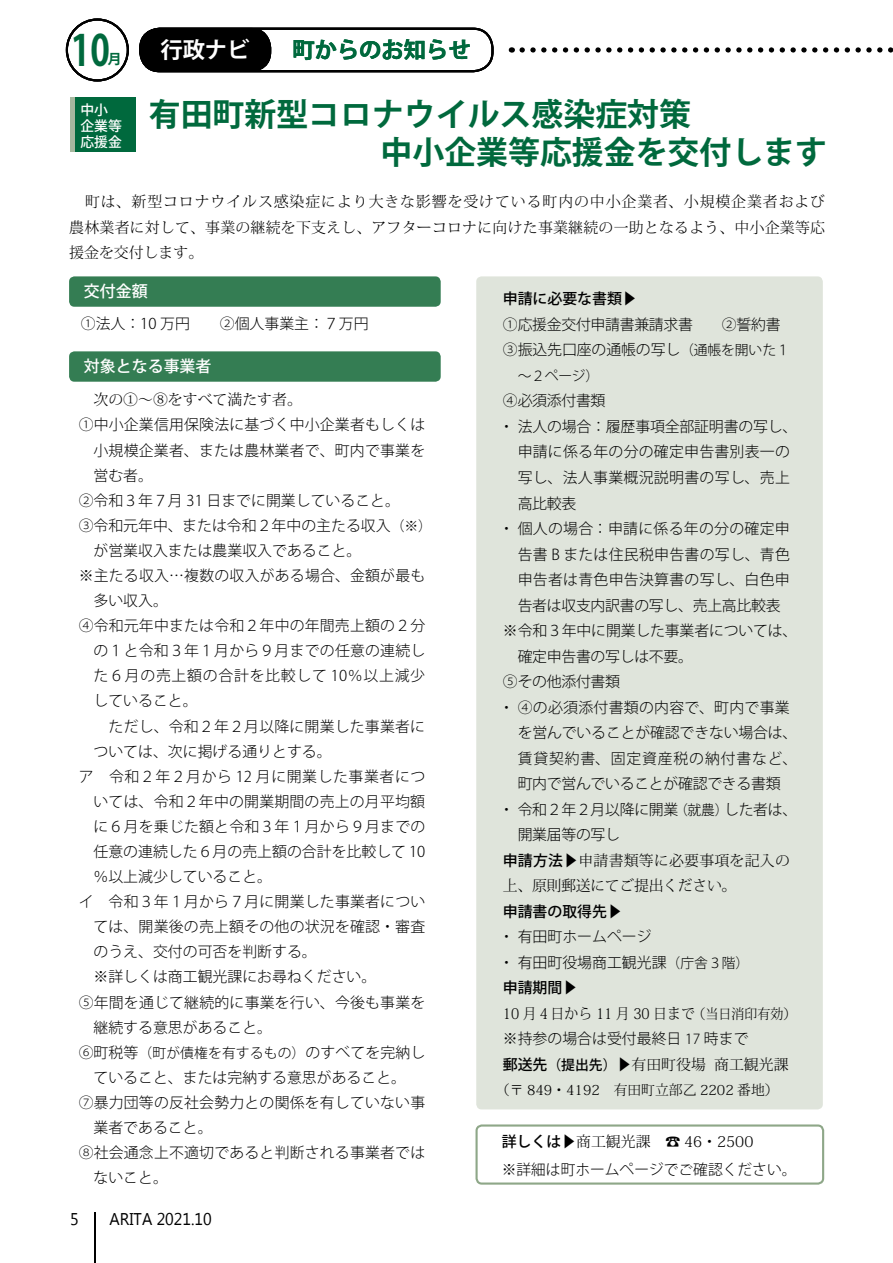
<style>
.page{position:relative;width:893px;height:1263px;background:#fff}
.page>*{position:absolute;margin:0;border:0;box-sizing:border-box;transform-origin:0 0}
.t1{font:700 42.45px "Koz Go Pro";color:#00693d;scale:.8 1}
.t2{font:700 31.95px/38.2px "Koz Go Pro";color:#00693d}
.t3{font:700 22.35px "Koz Go Pro";color:#00693d}
.t4{font:700 22.35px "Koz Go Pro";color:#fff}
.t5{font:16.95px "Microsoft Tai Le";color:#000;scale:.94 1}
.t6{font:500 15.9px "Koz Go Pro";color:#fff}
.t7{font:300 14.85px/25.5px "Koz Go Pro";letter-spacing:.015em;color:#000}
.t8{font:300 14.85px/25.5px "Koz Min Pro";color:#000;text-align:justify}
.t9{font:300 14.85px/25.5px "Koz Go Pro";letter-spacing:-.02em;color:#000}
.t10{font:300 14.85px "Koz Go Pro";letter-spacing:-.01em;color:#000}
.t11{font:300 14.85px "Koz Go Pro";letter-spacing:.04em;color:#000}
.t12{font:300 14.85px "Koz Go Pro";letter-spacing:.05em;color:#000}
.t13{font:300 14.85px "Koz Go Pro";letter-spacing:.055em;color:#000}
.t14{font:300 14.85px "Koz Min Pro";color:#000;scale:.9 1}
.t15{font:500 14.85px "Koz Go Pro";color:#000}
.t16{font:300 13.8px "Koz Min Pro";color:#000}
.t17{font:500 13.8px "Koz Go Pro";color:#000}
.t18{font:300 13.8px "Koz Go Pro";letter-spacing:-.02em;color:#000}
.t19{font:500 13.8px/15.9px "Koz Go Pro";color:#fff}
.t20{font:300 13.8px "Koz Min Pro";color:#000;scale:.94 1}
.t21{font:700 13.8px "Koz Go Pro";color:#00693d}
.s1{font-size:13.8px}
.s2{font-weight:300}
.s3{font-family:"Koz Go Pro";font-weight:500}
.s4{font-family:"Koz Go Pro"}
.s5{font-weight:500}
.s6{font-size:14.85px}
.s7{font-weight:300;font-size:14.85px}
.s8{font-family:"Koz Min Pro";font-weight:300;font-size:14.85px}
</style>
<div class="page">
<svg style="left:511px;top:47px;width:382px;height:6px"></svg>
<div style="left:66px;top:18px;width:63px;height:64px;border:2px solid #000;border-radius:50%"></div>
<div style="left:139px;top:28px;width:355px;height:44px;border:2px solid #000;border-radius:20px"></div>
<div style="left:140px;top:29px;width:130px;height:42px;background:#000;border-radius:19px"></div>
<div style="left:140px;top:28px;width:131px;height:44px;border:2px solid #000;border-radius:19px"></div>
<div style="left:476px;top:276px;width:347px;height:833px;background:#dfe4db;border-radius:5px"></div>
<div style="left:69px;top:351px;width:372px;height:31px;background:#347d53;border-radius:5px"></div>
<div style="left:70px;top:98px;width:58px;height:54px;background:#a7b89f"></div>
<div style="left:75px;top:98px;width:61px;height:54px;background:#00693d"></div>
<div style="left:69px;top:276px;width:372px;height:31px;background:#347d53;border-radius:5px"></div>
<div style="left:475px;top:1124px;width:349px;height:60px;border:2px solid #8ea788;border-radius:5px"></div>
<hr style="left:94px;top:1212px;width:1px;height:51px;background:#000">
<h1 class="t1" style="left:71px;top:23px;width:50px">10</h1>
<p class="t21" style="left:108px;top:50px;width:15px">月</p>
<p class="t19" style="left:80px;top:103px;width:43px">中小企業等応援金</p>
<h3 class="t4" style="left:160px;top:36px;width:91px">行政ナビ</h3>
<h3 class="t3" style="left:292px;top:36px;width:180px">町からのお知らせ</h3>
<h2 class="t2" style="left:381px;top:97px;width:448px;text-indent:-232px">有田町新型コロナウイルス感染症対策<br>中小企業等応援金を交付します</h2>
<p class="t8" style="left:69px;top:189px;width:757px;text-indent:16px">町は、新型コロナウイルス感染症により大きな影響を受けている町内の中小企業者、小規模企業者および農林業者に対して、事業の継続を下支えし、アフターコロナに向けた事業継続の一助となるよう、中小企業等応援金を交付します。</p>
<p class="t6" style="left:68px;top:281px;width:81px">　交付金額</p>
<p class="t7" style="left:81px;top:311px;width:289px">①法人：10 万円　　②個人事業主：７万円</p>
<p class="t6" style="left:68px;top:356px;width:145px">　対象となる事業者</p>
<p class="t8" style="left:79px;top:387px;width:225px">　次の①～⑧をすべて満たす者。</p>
<p class="t7" style="left:79px;top:412px;width:348px">①中小企業信用保険法に基づく中小企業者もしくは</p>
<p class="t7" style="left:94px;top:437px;width:333px">小規模企業者、または農林業者で、町内で事業を</p>
<p class="t7" style="left:94px;top:463px;width:61px">営む者。</p>
<p class="t7" style="left:79px;top:488px;width:323px">②令和３年７月 31 日までに開業していること。</p>
<p class="t7" style="left:79px;top:513px;width:355px">③令和元年中、または令和２年中の主たる収入<span class="s1">)※(</span></p>
<p class="t7" style="left:94px;top:538px;width:269px">が営業収入または農業収入であること。</p>
<p class="t7" style="left:79px;top:563px;width:348px">※主たる収入…複数の収入がある場合、金額が最も</p>
<p class="t7" style="left:94px;top:588px;width:76px">多い収入。</p>
<p class="t7" style="left:79px;top:613px;width:348px">④令和元年中または令和２年中の年間売上額の２分</p>
<p class="t7" style="left:94px;top:638px;width:333px">の１と令和３年１月から９月までの任意の連続し</p>
<p class="t12" style="left:94px;top:666px;width:333px">た６月の売上額の合計を比較して 10％以上減少</p>
<p class="t7" style="left:94px;top:688px;width:106px">していること。</p>
<p class="t7" style="left:79px;top:713px;width:348px">　　ただし、令和２年２月以降に開業した事業者に</p>
<p class="t7" style="left:94px;top:738px;width:240px">ついては、次に掲げる通りとする。</p>
<p class="t11" style="left:79px;top:766px;width:348px">ア　令和２年２月から 12 月に開業した事業者につ</p>
<p class="t7" style="left:94px;top:789px;width:333px">いては、令和２年中の開業期間の売上の月平均額</p>
<p class="t7" style="left:94px;top:814px;width:333px">に６月を乗じた額と令和３年１月から９月までの</p>
<p class="t7" style="left:94px;top:839px;width:333px">任意の連続した６月の売上額の合計を比較して 10</p>
<p class="t7" style="left:94px;top:864px;width:180px">％以上減少していること。</p>
<p class="t7" style="left:79px;top:889px;width:348px">イ　令和３年１月から７月に開業した事業者につい</p>
<p class="t7" style="left:94px;top:914px;width:333px">ては、開業後の売上額その他の状況を確認・審査</p>
<p class="t7" style="left:94px;top:939px;width:225px">のうえ、交付の可否を判断する。</p>
<p class="t7" style="left:79px;top:964px;width:299px">　※詳しくは商工観光課にお尋ねください。</p>
<p class="t7" style="left:79px;top:989px;width:348px">⑤年間を通じて継続的に事業を行い、今後も事業を</p>
<p class="t7" style="left:94px;top:1014px;width:180px">継続する意思があること。</p>
<p class="t7" style="left:79px;top:1040px;width:348px">⑥町税等<span class="s1">（町が債権を有するもの）</span>のすべてを完納し</p>
<p class="t7" style="left:94px;top:1065px;width:314px">ていること、または完納する意思があること。</p>
<p class="t7" style="left:79px;top:1090px;width:348px">⑦暴力団等の反社会勢力との関係を有していない事</p>
<p class="t7" style="left:94px;top:1115px;width:121px">業者であること。</p>
<p class="t7" style="left:79px;top:1140px;width:348px">⑧社会通念上不適切であると判断される事業者では</p>
<p class="t7" style="left:94px;top:1165px;width:76px">ないこと。</p>
<p class="t5" style="left:70px;top:1209px;width:11px">5</p>
<p class="t5" style="left:109px;top:1209px;width:110px">ARITA 2021.10</p>
<p class="t15" style="left:503px;top:289px;width:135px">申請に必要な書類<span class="s2">▶</span></p>
<p class="t9" style="left:503px;top:312px;width:289px">①応援金交付申請書兼請求書　　②誓約書<br>③振込先口座の通帳の写し<span class="s1">（通帳を開いた１</span></p>
<p class="t18" style="left:518px;top:367px;width:83px">～２ページ(</p>
<p class="t9" style="left:503px;top:388px;width:104px">④必須添付書類</p>
<p class="t10" style="left:499px;top:417px;width:300px">・法人の場合：履歴事項全部証明書の写し、</p>
<p class="t7" style="left:518px;top:439px;width:274px">申請に係る年の分の確定申告書別表一の</p>
<p class="t7" style="left:518px;top:465px;width:274px">写し、法人事業概況説明書の写し、売上</p>
<p class="t7" style="left:518px;top:490px;width:60px">高比較表</p>
<p class="t7" style="left:499px;top:516px;width:292px">・個人の場合：申請に係る年の分の確定申</p>
<p class="t7" style="left:518px;top:541px;width:274px">告書 B または住民税申告書の写し、青色</p>
<p class="t7" style="left:518px;top:567px;width:274px">申告者は青色申告決算書の写し、白色申</p>
<p class="t9" style="left:518px;top:592px;width:264px">告者は収支内訳書の写し、売上高比較表</p>
<p class="t10" style="left:503px;top:621px;width:296px">※令和３年中に開業した事業者については、</p>
<p class="t9" style="left:518px;top:643px;width:177px">確定申告書の写しは不要。</p>
<p class="t9" style="left:503px;top:669px;width:119px">⑤その他添付書類</p>
<p class="t7" style="left:499px;top:694px;width:292px">・ ④の必須添付書類の内容で、町内で事業</p>
<p class="t10" style="left:518px;top:723px;width:281px">を営んでいることが確認できない場合は、</p>
<p class="t13" style="left:518px;top:748px;width:281px">賃貸契約書、固定資産税の納付書など、</p>
<p class="t9" style="left:518px;top:771px;width:264px">町内で営んでいることが確認できる書類</p>
<p class="t7" style="left:724px;top:797px;width:75px">した者は、</p>
<p class="t9" style="left:518px;top:797px;width:162px;text-indent:-19px">・令和２年２月以降に開業開業届等の写し</p>
<p class="t8" style="left:503px;top:847px;width:289px"><span class="s3">申請方法</span><span class="s4">▶</span>申請書類等に必要事項を記入の上、原則郵送にてご提出ください。</p>
<p class="t7" style="left:499px;top:899px;width:252px"><span class="s5">申請書の取得先</span>▶<br>・有田町ホームページ<br>・有田町役場商工観光課<span class="s1">（庁舎３階(</span><span class="s5">申請期間</span>▶</p>
<p class="t20" style="left:692px;top:1004px;width:112px">（当日消印有効(</p>
<p class="t18" style="left:674px;top:801px;width:56px">（就農）</p>
<p class="t14" style="left:503px;top:1003px;width:215px">10 月４日から 11 月 30 日まで</p>
<p class="t7" style="left:503px;top:1026px;width:247px">※持参の場合は受付最終日 <span class="s1">17</span> 時まで</p>
<p class="t8" style="left:714px;top:1051px;width:76px">商工観光課</p>
<p class="t17" style="left:503px;top:1056px;width:205px"><span class="s6">郵送先</span>（提出先）<span class="s7">▶</span><span class="s8">有田町役場</span></p>
<p class="t16" style="left:496px;top:1080px;width:284px">（〒 849・4192　有田町立部乙 2202 番地(</p>
<p class="t8" style="left:502px;top:1129px;width:150px"><span class="s3">詳しくは</span><span class="s4">▶</span>商工観光課</p>
<p class="t7" style="left:502px;top:1157px;width:296px">※詳細は町ホームページでご確認ください。</p>
<p class="t8" style="left:665px;top:1129px;width:89px"><span class="s4">☎</span> 46・2500</p>
</div>
